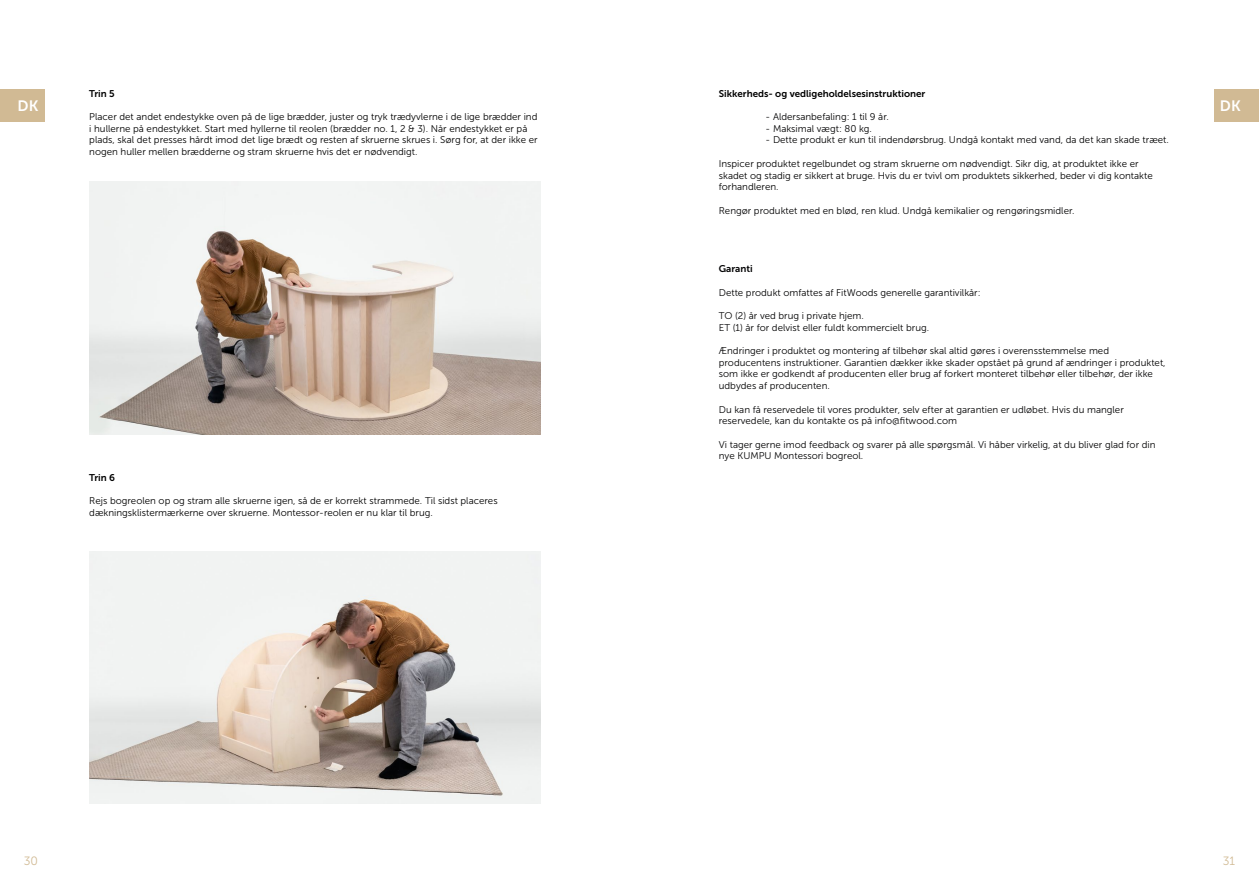
<style>
.page{position:relative;width:1259px;height:893px;background:#fff}
.page>*{position:absolute;margin:0;border:0;box-sizing:border-box;transform-origin:0 0}
.t1{font:15px "Museo Sans 700";color:#fff}
.t2{font:12px "Museo Sans 300";color:#d1ba94}
.t3{font:9.75px/11.7px "Museo Sans 300";color:#020203}
.t4{font:9.75px/11.7px "Museo Sans 300";color:#000}
.t5{font:9.75px "Museo Sans 700";color:#000}
.t6{font:9.75px "Museo Sans 700";color:#020203}
</style>
<div class="page">
<div style="left:0;top:89px;width:45px;height:33px;background:#d1ba94"></div>
<div style="left:1214px;top:89px;width:45px;height:33px;background:#d1ba94"></div>
<img style="left:89px;top:551px;width:451px;height:253px">
<img style="left:89px;top:182px;width:451px;height:252px">
<p class="t5" style="left:719px;top:88px;width:208px">Sikkerheds- og vedligeholdelsesinstruktioner</p>
<p class="t3" style="left:765px;top:111px;width:125px">- Aldersanbefaling: 1 til 9 år.</p>
<p class="t3" style="left:765px;top:123px;width:108px">- Maksimal vægt: 80 kg.</p>
<p class="t3" style="left:765px;top:134px;width:405px">- Dette produkt er kun til indendørsbrug. Undgå kontakt med vand, da det kan skade træet.</p>
<p class="t4" style="left:719px;top:158px;width:435px">Inspicer produktet regelbundet og stram skruerne om nødvendigt. Sikr dig, at produktet ikke er skadet og stadig er sikkert at bruge. Hvis du er tvivl om produktets sikkerhed, beder vi dig kontakte forhandleren.</p>
<p class="t3" style="left:719px;top:204px;width:357px">Rengør produktet med en blød, ren klud. Undgå kemikalier og rengøringsmidler.</p>
<p class="t5" style="left:89px;top:88px;width:27px">Trin 5</p>
<p class="t4" style="left:89px;top:111px;width:450px">Placer det andet endestykke oven på de lige brædder, juster og tryk trædyvlerne i de lige brædder ind i hullerne på endestykket. Start med hyllerne til reolen (brædder no. 1, 2 &amp; 3). Når endestykket er på plads, skal det presses hårdt imod det lige brædt og resten af skruerne skrues i. Sørg for, at der ikke er nogen huller mellen brædderne og stram skruerne hvis det er nødvendigt.</p>
<h1 class="t1" style="left:18px;top:97px;width:22px">DK</h1>
<h1 class="t1" style="left:1220px;top:97px;width:22px">DK</h1>
<p class="t5" style="left:89px;top:472px;width:27px">Trin 6</p>
<p class="t4" style="left:89px;top:495px;width:410px">Rejs bogreolen op og stram alle skruerne igen, så de er korrekt strammede. Til sidst placeres dækningsklistermærkerne over skruerne. Montessor-reolen er nu klar til brug.</p>
<p class="t6" style="left:719px;top:263px;width:35px">Garanti</p>
<p class="t3" style="left:719px;top:286px;width:263px">Dette produkt omfattes af FitWoods generelle garantivilkår:</p>
<p class="t3" style="left:719px;top:310px;width:147px">TO (2) år ved brug i private hjem.</p>
<p class="t3" style="left:719px;top:321px;width:212px">ET (1) år for delvist eller fuldt kommercielt brug.</p>
<p class="t3" style="left:719px;top:345px;width:448px">Ændringer i produktet og montering af tilbehør skal altid gøres i overensstemmelse med producentens instruktioner. Garantien dækker ikke skader opstået på grund af ændringer i produktet, som ikke er godkendt af producenten eller brug af forkert monteret tilbehør eller tilbehør, der ikke udbydes af producenten.</p>
<p class="t3" style="left:719px;top:403px;width:406px">Du kan få reservedele til vores produkter, selv efter at garantien er udløbet. Hvis du mangler reservedele, kan du kontakte os på info@fitwood.com</p>
<p class="t3" style="left:719px;top:438px;width:438px">Vi tager gerne imod feedback og svarer på alle spørgsmål. Vi håber virkelig, at du bliver glad for din nye KUMPU Montessori bogreol.</p>
<p class="t2" style="left:24px;top:855px;width:16px">30</p>
<p class="t2" style="left:1222px;top:855px;width:14px">31</p>
</div>
